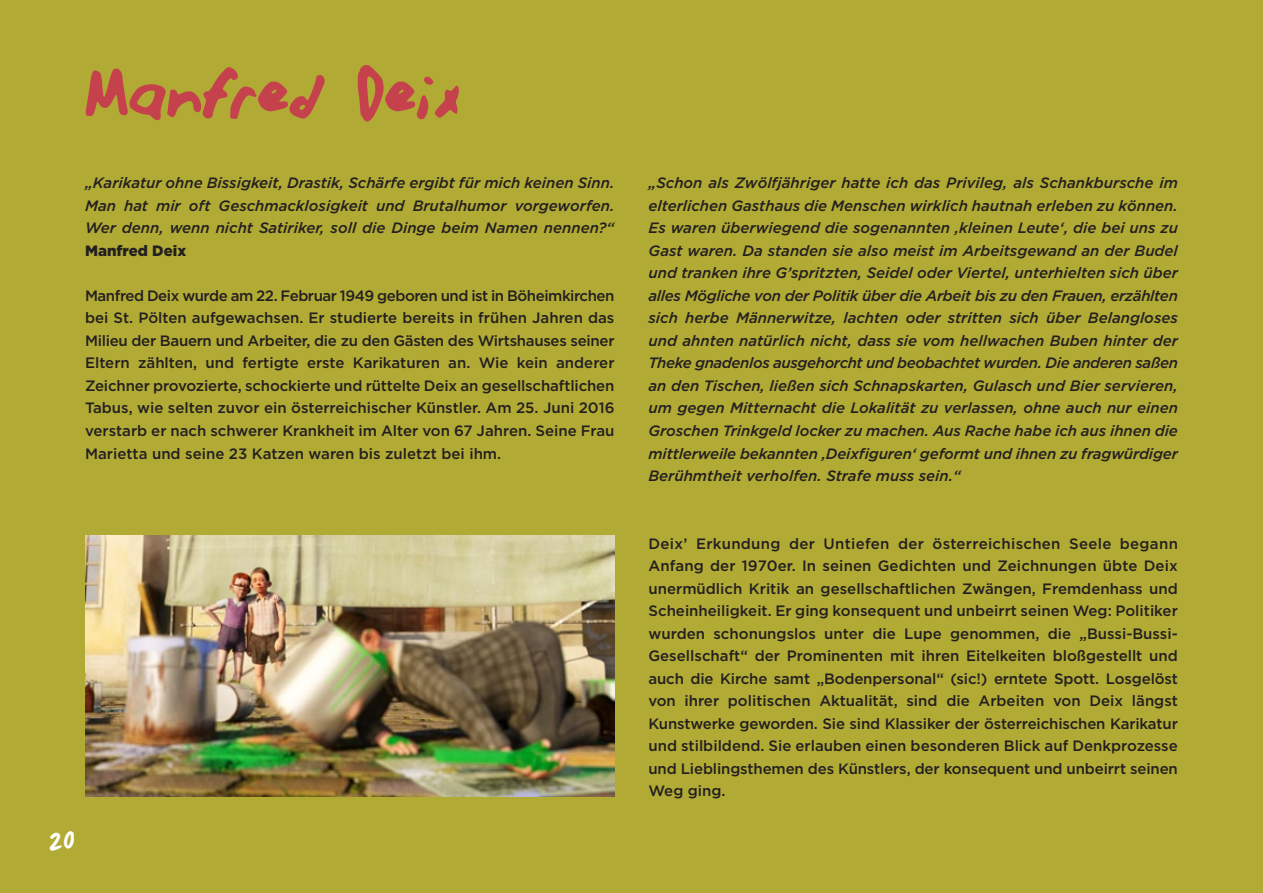
<style>
.page{position:relative;width:1263px;height:893px;background:#b1aa35}
.page>*{position:absolute;margin:0;border:0;box-sizing:border-box;transform-origin:0 0}
.t1{font:75px "ABNORMAL";color:#c5424d}
.t2{font:27px "ABNORMAL";color:#fff}
.t3{font:500 15px/22.5px "Gotham";letter-spacing:-.01em;color:#231f20;text-align:justify}
.t4{font:italic 500 15px/22.5px "Gotham";color:#231f20;text-align:justify}
.t5{font:900 15px "Gotham";color:#231f20}
</style>
<div class="page">
<img style="left:85px;top:536px;width:529px;height:260px">
<h1 class="t1" style="left:85px;top:64px;width:376px">Manfred Deix</h1>
<p class="t4" style="left:85px;top:172px;width:531px">„Karikatur ohne Bissigkeit, Drastik, Schärfe ergibt für mich keinen Sinn.<br>Man hat mir oft Geschmacklosigkeit und Brutalhumor vorgeworfen.<br>Wer denn, wenn nicht Satiriker, soll die Dinge beim Namen nennen?“</p>
<p class="t5" style="left:85px;top:240px;width:103px">Manfred Deix</p>
<p class="t3" style="left:85px;top:284px;width:531px">Manfred Deix wurde am 22. Februar 1949 geboren und ist in Böheimkirchen bei St. Pölten aufgewachsen. Er studierte bereits in frühen Jahren das Milieu der Bauern und Arbeiter, die zu den Gästen des Wirtshauses seiner Eltern zählten, und fertigte erste Karikaturen an. Wie kein anderer Zeichner provozierte, schockierte und rüttelte Deix an gesellschaftlichen Tabus, wie selten zuvor ein österreichischer Künstler. Am 25. Juni 2016 verstarb er nach schwerer Krankheit im Alter von 67 Jahren. Seine Frau Marietta und seine 23 Katzen waren bis zuletzt bei ihm.</p>
<h2 class="t2" style="left:50px;top:829px;width:26px">20</h2>
<p class="t4" style="left:648px;top:172px;width:531px">„Schon als Zwölfjähriger hatte ich das Privileg, als Schankbursche im elterlichen Gasthaus die Menschen wirklich hautnah erleben zu können.<br>Es waren überwiegend die sogenannten ‚kleinen Leute‘, die bei uns zu Gast waren. Da standen sie also meist im Arbeitsgewand an der Budel und tranken ihre G’spritzten, Seidel oder Viertel, unterhielten sich über alles Mögliche von der Politik über die Arbeit bis zu den Frauen, erzählten sich herbe Männerwitze, lachten oder stritten sich über Belangloses und ahnten natürlich nicht, dass sie vom hellwachen Buben hinter der Theke gnadenlos ausgehorcht und beobachtet wurden. Die anderen saßen an den Tischen, ließen sich Schnapskarten, Gulasch und Bier servieren, um gegen Mitternacht die Lokalität zu verlassen, ohne auch nur einen Groschen Trinkgeld locker zu machen. Aus Rache habe ich aus ihnen die mittlerweile bekannten ‚Deixfiguren‘ geformt und ihnen zu fragwürdiger Berühmtheit verholfen. Strafe muss sein.“</p>
<p class="t3" style="left:648px;top:532px;width:531px">Deix’ Erkundung der Untiefen der österreichischen Seele begann Anfang der 1970er. In seinen Gedichten und Zeichnungen übte Deix unermüdlich Kritik an gesellschaftlichen Zwängen, Fremdenhass und Scheinheiligkeit. Er ging konsequent und unbeirrt seinen Weg: Politiker wurden schonungslos unter die Lupe genommen, die „Bussi-Bussi-Gesellschaft“ der Prominenten mit ihren Eitelkeiten bloßgestellt und auch die Kirche samt „Bodenpersonal“ (sic!) erntete Spott. Losgelöst von ihrer politischen Aktualität, sind die Arbeiten von Deix längst Kunstwerke geworden. Sie sind Klassiker der österreichischen Karikatur und stilbildend. Sie erlauben einen besonderen Blick auf Denkprozesse und Lieblingsthemen des Künstlers, der konsequent und unbeirrt seinen Weg ging.</p>
</div>
